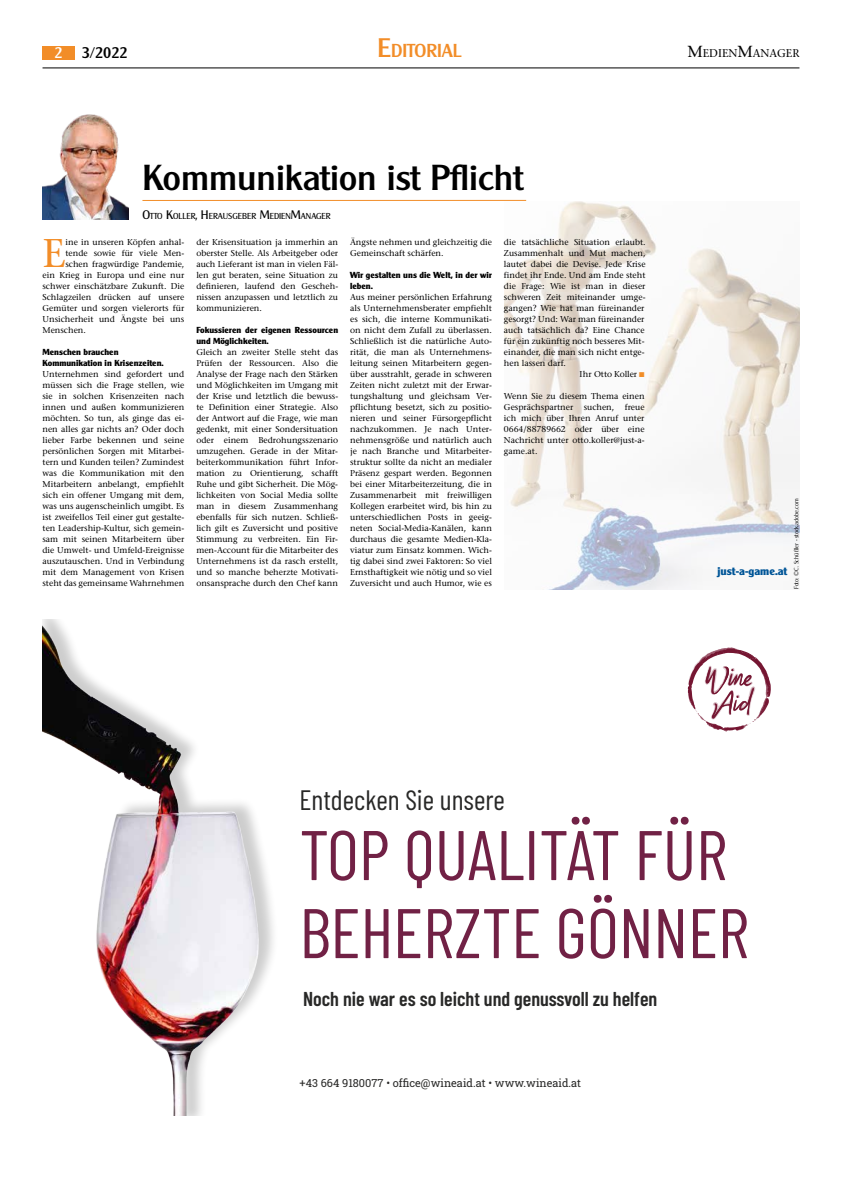
<style>
.page{position:relative;width:842px;height:1180px;background:#fff}
.page>*{position:absolute;margin:0;border:0;box-sizing:border-box;transform-origin:0 0}
.t1{font:70px/78px "Barlow Condensed";color:#712145}
.t2{font:39.9px "Stone Serif";color:#f28d28}
.t3{font:500 35px "Cleargothic";color:#000}
.t4{font:28px "Barlow Condensed";color:#282827}
.t5{font:600 20px "Barlow Condensed";color:#282827}
.t6{font:500 18.2px "Cleargothic";color:#f28d28}
.t7{font:500 15px "Cleargothic";color:#000}
.t8{font:500 15px "Cleargothic";color:#fff}
.t9{font:11.2px "Stone Serif";color:#000}
.t10{font:11px "Roboto Slab";color:#282827}
.t11{font:700 11px "Cleargothic";color:#005597}
.t12{font:8.5px/11px "Stone Serif";color:#000;text-align:justify}
.t13{font:700 8.5px/11px "Cleargothic";color:#000}
.t14{font:8.4px "Cleargothic";color:#000}
.t15{font:300 6px "Cleargothic";color:#000}
.s1{font-size:26px}
.s2{font-size:16px}
.s3{font-size:12px}
.s4{color:#f28d28}
</style>
<div class="page">
<div style="left:43px;top:46px;width:32px;height:14px;background:#f28d28"></div>
<hr style="left:43px;top:68px;width:756px;height:1px;background:#000">
<img style="left:505px;top:201px;width:294px;height:389px">
<img style="left:42px;top:115px;width:87px;height:104px">
<hr style="left:142px;top:200px;width:384px;height:1px;background:#f28d28">
<img style="left:43px;top:619px;width:229px;height:496px">
<svg style="left:688px;top:647px;width:83px;height:84px"></svg>
<h3 class="t6" style="left:378px;top:40px;width:85px"><span class="s1">E</span>DITORIAL</h3>
<h3 class="t8" style="left:55px;top:44px;width:10px">2</h3>
<h3 class="t7" style="left:82px;top:44px;width:47px">3/2022</h3>
<h3 class="t9" style="left:687px;top:46px;width:113px"><span class="s2">M</span>EDIEN<span class="s2">M</span>ANAGER</h3>
<h3 class="t3" style="left:143px;top:156px;width:382px">Kommunikation ist Pflicht</h3>
<p class="t14" style="left:143px;top:210px;width:190px"><span class="s3">O</span>TTO <span class="s3">K</span>OLLER<span class="s3">, H</span>ERAUSGEBER <span class="s3">M</span>EDIEN<span class="s3">M</span>ANAGER</p>
<h2 class="t2" style="left:43px;top:229px;width:24px">E</h2>
<p class="t12" style="left:65px;top:236px;width:120px">ine in unseren Köpfen anhal-</p>
<p class="t12" style="left:65px;top:247px;width:120px">tende sowie für viele Men-</p>
<p class="t12" style="left:65px;top:258px;width:120px">schen fragwürdige Pandemie,</p>
<p class="t12" style="left:43px;top:269px;width:143px">ein Krieg in Europa und eine nur</p>
<p class="t12" style="left:43px;top:280px;width:143px">schwer einschätzbare Zukunft. Die</p>
<p class="t12" style="left:43px;top:291px;width:143px">Schlagzeilen drücken auf unsere</p>
<p class="t12" style="left:43px;top:302px;width:143px">Gemüter und sorgen vielerorts für</p>
<p class="t12" style="left:43px;top:313px;width:143px">Unsicherheit und Ängste bei uns</p>
<p class="t12" style="left:43px;top:324px;width:45px">Menschen.</p>
<p class="t13" style="left:43px;top:346px;width:123px">Menschen brauchen<br>Kommunikation in Krisenzeiten.</p>
<p class="t12" style="left:43px;top:368px;width:143px">Unternehmen sind gefordert und müssen sich die Frage stellen, wie sie in solchen Krisenzeiten nach innen und außen kommunizieren möchten. So tun, als ginge das ei&shy;nen alles gar nichts an? Oder doch lieber Farbe bekennen und seine persönlichen Sorgen mit Mitarbei&shy;tern und Kunden teilen? Zumindest was die Kommunikation mit den Mitarbeitern anbelangt, empfiehlt sich ein offener Umgang mit dem, was uns augenscheinlich umgibt. Es ist zweifellos Teil einer gut gestalte&shy;ten Leadership-Kultur, sich gemein&shy;sam mit seinen Mitarbeitern über die Umwelt- und Umfeld-Ereignisse auszutauschen. Und in Verbindung mit dem Management von Krisen steht das gemeinsame Wahrnehmen</p>
<p class="t12" style="left:196px;top:236px;width:143px">der Krisensituation ja immerhin an oberster Stelle. Als Arbeitgeber oder auch Lieferant ist man in vielen Fäl&shy;len gut beraten, seine Situation zu definieren, laufend den Gescheh&shy;nissen anzupassen und letztlich zu kommunizieren.</p>
<p class="t13" style="left:196px;top:324px;width:143px">Fokussieren der eigenen Ressourcen und Möglichkeiten.</p>
<p class="t12" style="left:196px;top:346px;width:143px">Gleich an zweiter Stelle steht das Prüfen der Ressourcen. Also die Analyse der Frage nach den Stärken und Möglichkeiten im Umgang mit der Krise und letztlich die bewuss&shy;te Definition einer Strategie. Also der Antwort auf die Frage, wie man gedenkt, mit einer Sondersituation oder einem Bedrohungsszenario umzugehen. Gerade in der Mitar&shy;beiterkommunikation führt Infor&shy;mation zu Orientierung, schafft Ruhe und gibt Sicherheit. Die Mög&shy;lichkeiten von Social Media sollte man in diesem Zusammenhang ebenfalls für sich nutzen. Schließ&shy;lich gilt es Zuversicht und positive Stimmung zu verbreiten. Ein Fir&shy;men-Account für die Mitarbeiter des Unternehmens ist da rasch erstellt, und so manche beherzte Motivati&shy;onsansprache durch den Chef kann</p>
<p class="t12" style="left:350px;top:236px;width:143px">Ängste nehmen und gleichzeitig die<br>Gemeinschaft schärfen.</p>
<p class="t13" style="left:350px;top:269px;width:143px">Wir gestalten uns die Welt, in der wir leben.</p>
<p class="t12" style="left:350px;top:291px;width:143px">Aus meiner persönlichen Erfahrung als Unternehmensberater empfiehlt es sich, die interne Kommunikati&shy;on nicht dem Zufall zu überlassen.<br>Schließlich ist die natürliche Auto&shy;rität, die man als Unternehmens&shy;leitung seinen Mitarbeitern gegen&shy;über ausstrahlt, gerade in schweren Zeiten nicht zuletzt mit der Erwar&shy;tungshaltung und gleichsam Ver&shy;pflichtung besetzt, sich zu positio&shy;nieren und seiner Fürsorgepflicht nachzukommen. Je nach Unter&shy;nehmensgröße und natürlich auch je nach Branche und Mitarbeiter&shy;struktur sollte da nicht an medialer Präsenz gespart werden. Begonnen bei einer Mitarbeiterzeitung, die in Zusammenarbeit mit freiwilligen Kollegen erarbeitet wird, bis hin zu unterschiedlichen Posts in geeig&shy;neten Social-Media-Kanälen, kann durchaus die gesamte Medien-Kla&shy;viatur zum Einsatz kommen. Wich&shy;tig dabei sind zwei Faktoren: So viel Ernsthaftigkeit wie nötig und so viel Zuversicht und auch Humor, wie es</p>
<p class="t12" style="left:504px;top:236px;width:143px">die tatsächliche Situation erlaubt.</p>
<p class="t12" style="left:504px;top:247px;width:143px">Zusammenhalt und Mut machen,</p>
<p class="t12" style="left:504px;top:258px;width:143px">lautet dabei die Devise. Jede Krise</p>
<p class="t12" style="left:504px;top:269px;width:143px">findet ihr Ende. Und am Ende steht</p>
<p class="t12" style="left:504px;top:280px;width:143px">die Frage: Wie ist man in dieser</p>
<p class="t12" style="left:504px;top:291px;width:143px">schweren Zeit miteinander umge-</p>
<p class="t12" style="left:504px;top:302px;width:142px">gangen? Wie hat man füreinander</p>
<p class="t12" style="left:504px;top:313px;width:142px">gesorgt? Und: War man füreinander</p>
<p class="t12" style="left:504px;top:324px;width:142px">auch tatsächlich da? Eine Chance</p>
<p class="t12" style="left:504px;top:335px;width:142px">für ein zukünftig noch besseres Mit-</p>
<p class="t12" style="left:504px;top:346px;width:142px">einander, die man sich nicht entge-</p>
<p class="t12" style="left:504px;top:357px;width:64px">hen lassen darf.</p>
<p class="t12" style="left:579px;top:368px;width:67px">Ihr Otto Koller <span class="s4">■</span></p>
<p class="t12" style="left:504px;top:390px;width:142px">Wenn Sie zu diesem Thema einen Gesprächspartner suchen, freue ich mich über Ihren Anruf unter 0664/88789662 oder über eine Nachricht unter otto.koller@just-a&shy;game.at.</p>
<p class="t15" style="left:793px;top:589px;width:92px;rotate:-90deg">Foto: ©C. Schüßler - stock.adobe.com</p>
<p class="t11" style="left:717px;top:564px;width:71px">just-a-game.at</p>
<h3 class="t4" style="left:300px;top:779px;width:207px">Entdecken Sie unsere</h3>
<h1 class="t1" style="left:300px;top:810px;width:451px">TOP QUALITÄT FÜR<br>BEHERZTE GÖNNER</h1>
<h3 class="t5" style="left:303px;top:984px;width:356px">Noch nie war es so leicht und genussvoll zu helfen</h3>
<p class="t10" style="left:300px;top:1074px;width:283px">+43 664 9180077 • office@wineaid.at • www.wineaid.at</p>
</div>
